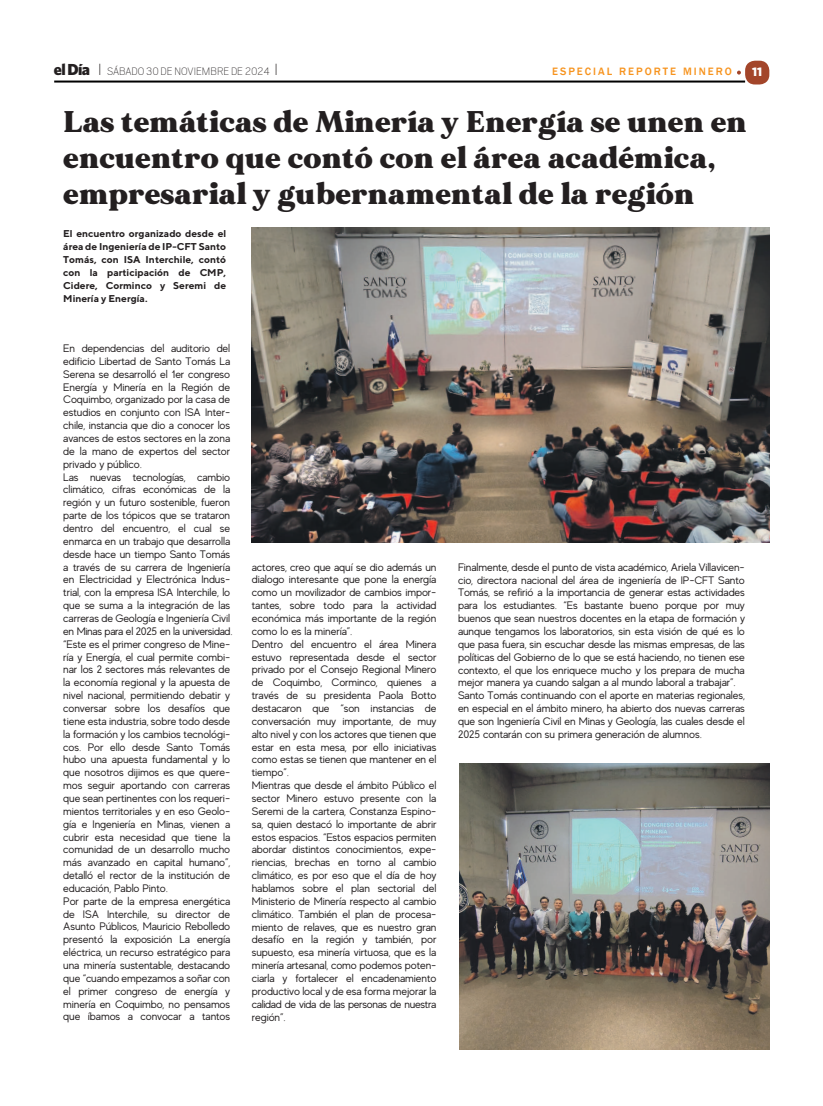
<style>
.page{position:relative;width:823px;height:1106px;background:#fff}
.page>*{position:absolute;margin:0;border:0;box-sizing:border-box;transform-origin:0 0}
.t1{font:900 29.9px/35.9px "MADE Mirage";letter-spacing:.02em;color:#231f20}
.t2{font:300 12px "Scout";color:#231f20}
.t3{font:900 12px "Gotham";color:#fff}
.t4{font:500 11px "Franklin Gothic";letter-spacing:.18em;color:#f7931d}
.t5{font:10.9px/12.8px "MADE Evolve Sans";letter-spacing:-.01em;color:#231f20}
.t6{font:700 9.9px/12.8px "TT Norms";color:#231f20;text-align:justify}
.s1{font-family:"Whitney";font-weight:900;font-size:16px}
.s2{font-size:18px}
</style>
<div class="page">
<div style="left:744px;top:61px;width:24px;height:23px;background:#a3452a;border-radius:10px"></div>
<hr style="left:54px;top:81px;width:690px;height:2px;background:#000">
<img style="left:252px;top:227px;width:516px;height:315px">
<img style="left:459px;top:763px;width:309px;height:286px">
<p class="t2" style="left:54px;top:66px;width:225px"><span class="s1">el Día</span> <span class="s2">I</span> SÁBADO 30 DE NOVIEMBRE DE 2024 <span class="s2">I</span></p>
<p class="t4" style="left:552px;top:65px;width:181px">ESPECIAL REPORTE MINERO</p>
<p class="t3" style="left:751px;top:65px;width:12px">11</p>
<h1 class="t1" style="left:63px;top:104px;width:684px">Las temáticas de Minería y Energía se unen en encuentro que contó con el área académica, empresarial y gubernamental de la región</h1>
<p class="t6" style="left:63px;top:227px;width:164px">El encuentro organizado desde el área de Ingeniería de IP-CFT Santo Tomás, con ISA Interchile, contó con la participación de CMP, Cidere, Corminco y Seremi de Minería y Energía.</p>
<p class="t5" style="left:63px;top:341px;width:170px">En dependencias del auditorio del edificio Libertad de Santo Tomás La Serena se desarrolló el 1er congreso Energía y Minería en la Región de Coquimbo, organizado por la casa de estudios en conjunto con ISA Inter&shy;chile, instancia que dio a conocer los avances de estos sectores en la zona de la mano de expertos del sector privado y público.<br>Las nuevas tecnologías, cambio climático, cifras económicas de la región y un futuro sostenible, fueron parte de los tópicos que se trataron dentro del encuentro, el cual se enmarca en un trabajo que desarrolla desde hace un tiempo Santo Tomás a través de su carrera de Ingeniería en Electricidad y Electrónica Indus&shy;trial, con la empresa ISA Interchile, lo que se suma a la integración de las carreras de Geología e Ingeniería Civil en Minas para el 2025 en la universidad. “Este es el primer congreso de Mine&shy;ría y Energía, el cual permite combi&shy;nar los 2 sectores más relevantes de la economía regional y la apuesta de nivel nacional, permitiendo debatir y conversar sobre los desafíos que tiene esta industria, sobre todo desde la formación y los cambios tecnológi&shy;cos. Por ello desde Santo Tomás hubo una apuesta fundamental y lo que nosotros dijimos es que quere&shy;mos seguir aportando con carreras que sean pertinentes con los requeri&shy;mientos territoriales y en eso Geolo&shy;gía e Ingeniería en Minas, vienen a cubrir esta necesidad que tiene la comunidad de un desarrollo mucho más avanzado en capital humano”, detalló el rector de la institución de educación, Pablo Pinto.<br>Por parte de la empresa energética de ISA Interchile, su director de Asunto Públicos, Mauricio Rebolledo presentó la exposición La energía eléctrica, un recurso estratégico para una minería sustentable, destacando que “cuando empezamos a soñar con el primer congreso de energía y minería en Coquimbo, no pensamos que íbamos a convocar a tantos</p>
<p class="t5" style="left:252px;top:560px;width:186px">actores, creo que aquí se dio además un dialogo interesante que pone la energía como un movilizador de cambios impor&shy;tantes, sobre todo para la actividad económica más importante de la región como lo es la minería”.<br>Dentro del encuentro el área Minera estuvo representada desde el sector privado por el Consejo Regional Minero de Coquimbo, Corminco, quienes a través de su presidenta Paola Botto destacaron que “son instancias de conversación muy importante, de muy alto nivel y con los actores que tienen que estar en esta mesa, por ello iniciativas como estas se tienen que mantener en el tiempo”.<br>Mientras que desde el ámbito Público el sector Minero estuvo presente con la Seremi de la cartera, Constanza Espino&shy;sa, quien destacó lo importante de abrir estos espacios. “Estos espacios permiten abordar distintos conocimientos, expe&shy;riencias, brechas en torno al cambio climático, es por eso que el día de hoy hablamos sobre el plan sectorial del Ministerio de Minería respecto al cambio climático. También el plan de procesa&shy;miento de relaves, que es nuestro gran desafío en la región y también, por supuesto, esa minería virtuosa, que es la minería artesanal, como podemos poten&shy;ciarla y fortalecer el encadenamiento productivo local y de esa forma mejorar la calidad de vida de las personas de nuestra región”.</p>
<p class="t5" style="left:458px;top:560px;width:288px">Finalmente, desde el punto de vista académico, Ariela Villavicen&shy;cio, directora nacional del área de ingeniería de IP-CFT Santo Tomás, se refirió a la importancia de generar estas actividades para los estudiantes. “Es bastante bueno porque por muy buenos que sean nuestros docentes en la etapa de formación y aunque tengamos los laboratorios, sin esta visión de qué es lo que pasa fuera, sin escuchar desde las mismas empresas, de las políticas del Gobierno de lo que se está haciendo, no tienen ese contexto, el que los enriquece mucho y los prepara de mucha mejor manera ya cuando salgan a al mundo laboral a trabajar”.<br>Santo Tomás continuando con el aporte en materias regionales, en especial en el ámbito minero, ha abierto dos nuevas carreras que son Ingeniería Civil en Minas y Geología, las cuales desde el 2025 contarán con su primera generación de alumnos.</p>
</div>
